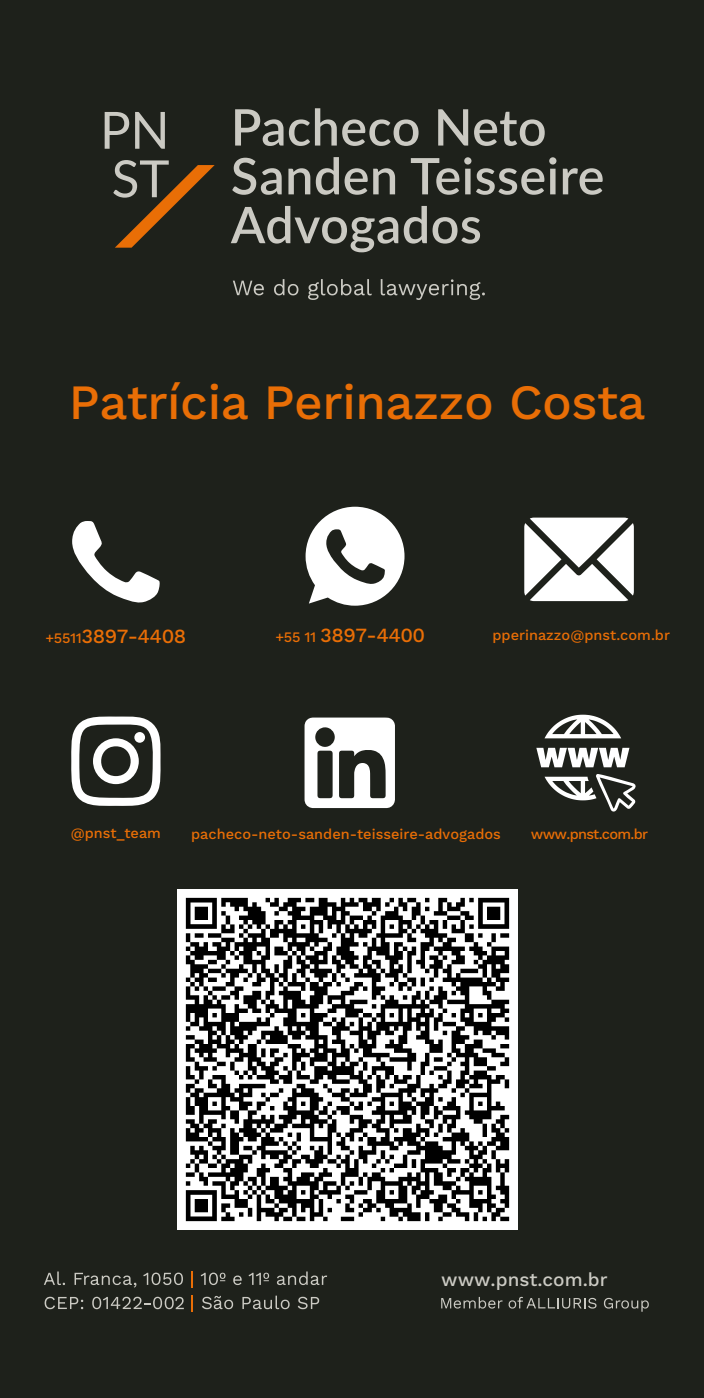
<style>
.page{position:relative;width:704px;height:1398px;background:#fff}
.page>*{position:absolute;margin:0;border:0;box-sizing:border-box;transform-origin:0 0}
.t1{font:500 49.31px "Work Sans";letter-spacing:-.01em;color:#e96e06}
.t2{font:500 20.12px "Work Sans";letter-spacing:-.025em;color:#e96e06}
.t3{font:500 18.94px "Work Sans";color:#cbcac3}
.t4{font:500 14.5px "Work Sans";color:#e96e06}
.t5{font:500 14.5px "Work Sans";letter-spacing:-.05em;color:#e96e06}
.s1{font-size:14.5px}
.s2{color:#1e211b}
</style>
<div class="page">
<div style="left:0;top:0;width:703px;height:1398px;background:#1e211b"></div>
<svg style="left:305px;top:507px;width:99px;height:98px"></svg>
<svg style="left:72px;top:521px;width:88px;height:82px"></svg>
<svg style="left:524px;top:517px;width:109px;height:84px"></svg>
<svg style="left:44px;top:1271px;width:21px;height:14px"></svg>
<svg style="left:74px;top:1272px;width:62px;height:15px"></svg>
<svg style="left:143px;top:1272px;width:40px;height:13px"></svg>
<svg style="left:191px;top:1271px;width:2px;height:17px"></svg>
<svg style="left:200px;top:1272px;width:25px;height:13px"></svg>
<svg style="left:233px;top:1275px;width:8px;height:10px"></svg>
<svg style="left:248px;top:1272px;width:21px;height:12px"></svg>
<svg style="left:277px;top:1271px;width:50px;height:14px"></svg>
<svg style="left:45px;top:1296px;width:38px;height:13px"></svg>
<svg style="left:92px;top:1296px;width:92px;height:13px"></svg>
<svg style="left:191px;top:1295px;width:2px;height:17px"></svg>
<svg style="left:202px;top:1295px;width:31px;height:14px"></svg>
<svg style="left:242px;top:1295px;width:47px;height:14px"></svg>
<svg style="left:297px;top:1296px;width:22px;height:13px"></svg>
<svg style="left:441px;top:1296px;width:61px;height:12px"></svg>
<svg style="left:508px;top:1296px;width:88px;height:12px"></svg>
<svg style="left:603px;top:1297px;width:45px;height:14px"></svg>
<svg style="left:233px;top:281px;width:31px;height:14px"></svg>
<svg style="left:274px;top:279px;width:24px;height:16px"></svg>
<svg style="left:308px;top:279px;width:63px;height:21px"></svg>
<svg style="left:380px;top:279px;width:104px;height:21px"></svg>
<svg style="left:235px;top:109px;width:48px;height:37px"></svg>
<svg style="left:289px;top:108px;width:47px;height:38px"></svg>
<svg style="left:342px;top:119px;width:76px;height:27px"></svg>
<svg style="left:438px;top:109px;width:106px;height:37px"></svg>
<svg style="left:232px;top:158px;width:49px;height:37px"></svg>
<svg style="left:288px;top:157px;width:79px;height:38px"></svg>
<svg style="left:373px;top:168px;width:22px;height:26px"></svg>
<svg style="left:410px;top:157px;width:146px;height:38px"></svg>
<svg style="left:562px;top:168px;width:40px;height:27px"></svg>
<svg style="left:231px;top:206px;width:195px;height:46px"></svg>
<svg style="left:432px;top:217px;width:47px;height:27px"></svg>
<svg style="left:105px;top:112px;width:24px;height:37px"></svg>
<svg style="left:135px;top:112px;width:30px;height:37px"></svg>
<svg style="left:113px;top:160px;width:101px;height:88px"></svg>
<svg style="left:536px;top:714px;width:100px;height:98px"></svg>
<svg style="left:304px;top:717px;width:90px;height:91px"></svg>
<svg style="left:71px;top:716px;width:90px;height:90px"></svg>
<img style="left:177px;top:889px;width:340px;height:340px">
<h1 class="t1" style="left:69px;top:373px;width:578px">Patrícia Perinazzo Costa</h1>
<h2 class="t2" style="left:46px;top:625px;width:142px"><span class="s1">+5511</span>3897-4408</h2>
<h2 class="t2" style="left:275px;top:623px;width:151px"><span class="s1">+55 11</span> 3897-4400</h2>
<p class="t4" style="left:492px;top:627px;width:179px">pperinazzo@pnst.com.br</p>
<p class="t4" style="left:71px;top:825px;width:92px">@pnst_team</p>
<p class="t4" style="left:191px;top:826px;width:317px">pacheco-neto-sanden-teisseire-advogados<span class="s2">/</span></p>
<p class="t5" style="left:530px;top:825px;width:119px">www.pnst.com.br</p>
<h3 class="t3" style="left:441px;top:1268px;width:168px">www.pnst.com.br</h3>
</div>
